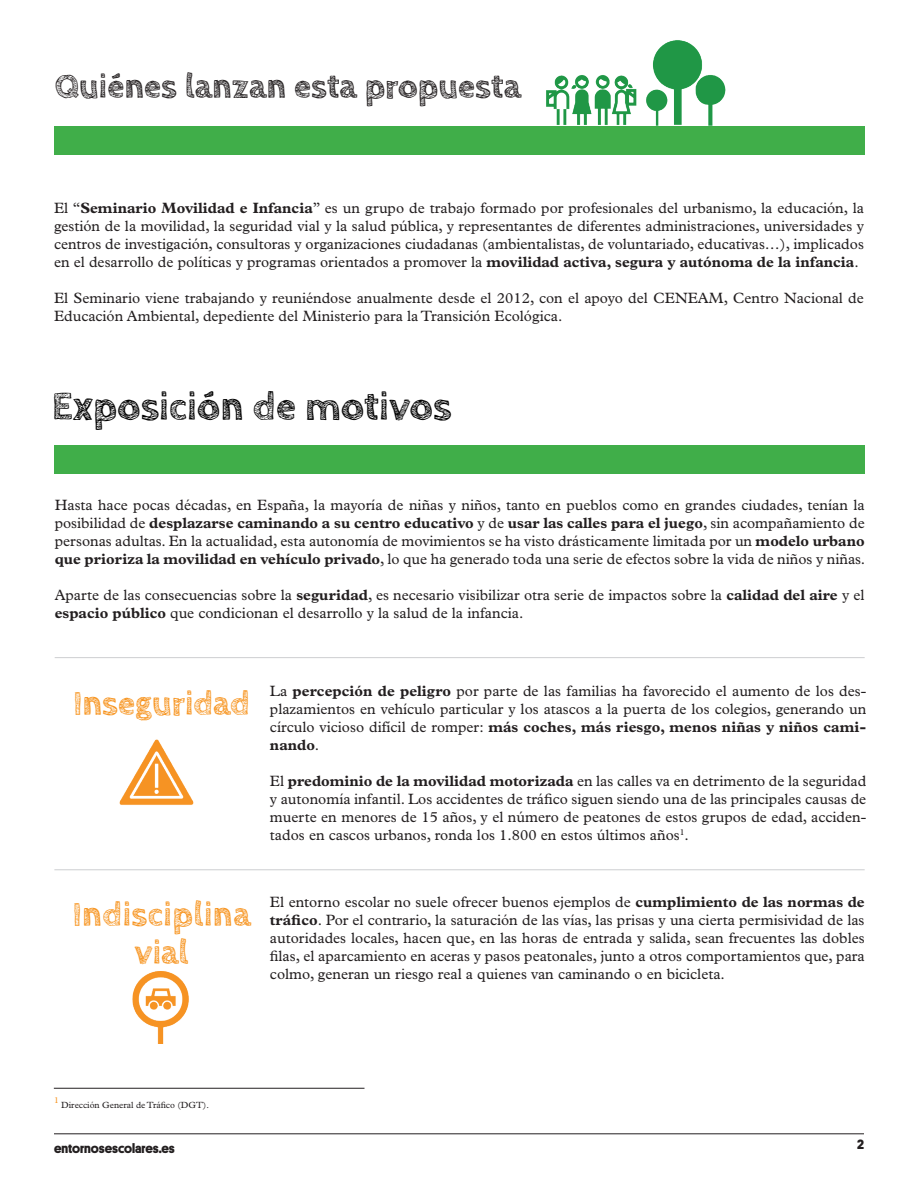
<style>
.page{position:relative;width:918px;height:1188px;background:#fff}
.page>*{position:absolute;margin:0;border:0;box-sizing:border-box;transform-origin:0 0}
.t1{font:700 40.5px "Cabin Sketch";color:#000}
.t2{font:700 34.5px/37.5px "Cabin Sketch";color:#f7931d;text-align:center}
.t3{font:700 34.5px "Cabin Sketch";color:#231f20}
.t4{font:15px/18px "Plantin";color:#231f20;text-align:justify}
.t5{font:700 13.5px "Platform";color:#231f20}
.t6{font:9px "Plantin";color:#231f20}
.t7{font:8.7px "Plantin";color:#f79727}
.s1{font-weight:700}
</style>
<div class="page">
<hr style="left:55px;top:657px;width:810px;height:1px;background:#cdced0">
<hr style="left:54px;top:869px;width:811px;height:1px;background:#cdced0">
<div style="left:55px;top:445px;width:810px;height:29px;background:#40ae49"></div>
<img style="left:119px;top:739px;width:75px;height:66px">
<img style="left:132px;top:971px;width:57px;height:72px">
<hr style="left:54px;top:1088px;width:311px;height:1px;background:#231f20">
<hr style="left:54px;top:1134px;width:810px;height:1px;background:#231f20">
<img style="left:546px;top:40px;width:180px;height:86px">
<div style="left:55px;top:126px;width:810px;height:29px;background:#40ae49"></div>
<h2 class="t3" style="left:55px;top:67px;width:468px">Quiénes lanzan esta propuesta</h2>
<p class="t4" style="left:54px;top:199px;width:812px">El “<span class="s1">Seminario Movilidad e Infancia</span>” es un grupo de trabajo formado por profesionales del urbanismo, la educación, la gestión de la movilidad, la seguridad vial y la salud pública, y representantes de diferentes administraciones, universidades y centros de investigación, consultoras y organizaciones ciudadanas (ambientalistas, de voluntariado, educativas…), implicados en el desarrollo de políticas y programas orientados a promover la <span class="s1">movilidad activa, segura y autónoma de la infancia</span>.</p>
<p class="t4" style="left:54px;top:289px;width:811px">El Seminario viene trabajando y reuniéndose anualmente desde el 2012, con el apoyo del CENEAM, Centro Nacional de<br>Educación Ambiental, depediente del Ministerio para la Transición Ecológica.</p>
<h1 class="t1" style="left:52px;top:384px;width:402px">Exposición de motivos</h1>
<p class="t4" style="left:55px;top:496px;width:812px">Hasta hace pocas décadas, en España, la mayoría de niñas y niños, tanto en pueblos como en grandes ciudades, tenían la posibilidad de <span class="s1">desplazarse caminando a su centro educativo</span> y de <span class="s1">usar las calles para el juego</span>, sin acompañamiento de personas adultas. En la actualidad, esta autonomía de movimientos se ha visto drásticamente limitada por un <span class="s1">modelo urbano que prioriza la movilidad en vehículo privado</span>, lo que ha generado toda una serie de efectos sobre la vida de niños y niñas.</p>
<p class="t4" style="left:55px;top:586px;width:811px">Aparte de las consecuencias sobre la <span class="s1">seguridad</span>, es necesario visibilizar otra serie de impactos sobre la <span class="s1">calidad del aire</span> y el <span class="s1">espacio público</span> que condicionan el desarrollo y la salud de la infancia.</p>
<h2 class="t2" style="left:73px;top:685px;width:178px">Inseguridad</h2>
<p class="t4" style="left:270px;top:681px;width:598px">La <span class="s1">percepción de peligro</span> por parte de las familias ha favorecido el aumento de los des&shy;plazamientos en vehículo particular y los atascos a la puerta de los colegios, generando un círculo vicioso difícil de romper: <span class="s1">más coches, más riesgo, menos niñas y niños cami&shy;nando</span>.</p>
<p class="t4" style="left:270px;top:771px;width:598px">El <span class="s1">predominio de la movilidad motorizada</span> en las calles va en detrimento de la seguridad y autonomía infantil. Los accidentes de tráfico siguen siendo una de las principales causas de muerte en menores de 15 años, y el número de peatones de estos grupos de edad, acciden&shy;tados en cascos urbanos, ronda los 1.800 en estos últimos años<sup>1</sup>.</p>
<h2 class="t2" style="left:72px;top:896px;width:180px">Indisciplina vial</h2>
<p class="t4" style="left:270px;top:893px;width:596px">El entorno escolar no suele ofrecer buenos ejemplos de <span class="s1">cumplimiento de las normas de tráfico</span>. Por el contrario, la saturación de las vías, las prisas y una cierta permisividad de las autoridades locales, hacen que, en las horas de entrada y salida, sean frecuentes las dobles filas, el aparcamiento en aceras y pasos peatonales, junto a otros comportamientos que, para colmo, generan un riesgo real a quienes van caminando o en bicicleta.</p>
<p class="t7" style="left:54px;top:1096px;width:6px">1</p>
<p class="t6" style="left:61px;top:1100px;width:149px">Dirección General de Tráfico (DGT).</p>
<p class="t5" style="left:54px;top:1138px;width:122px">entornosescolares.es</p>
<p class="t5" style="left:857px;top:1134px;width:8px">2</p>
</div>
